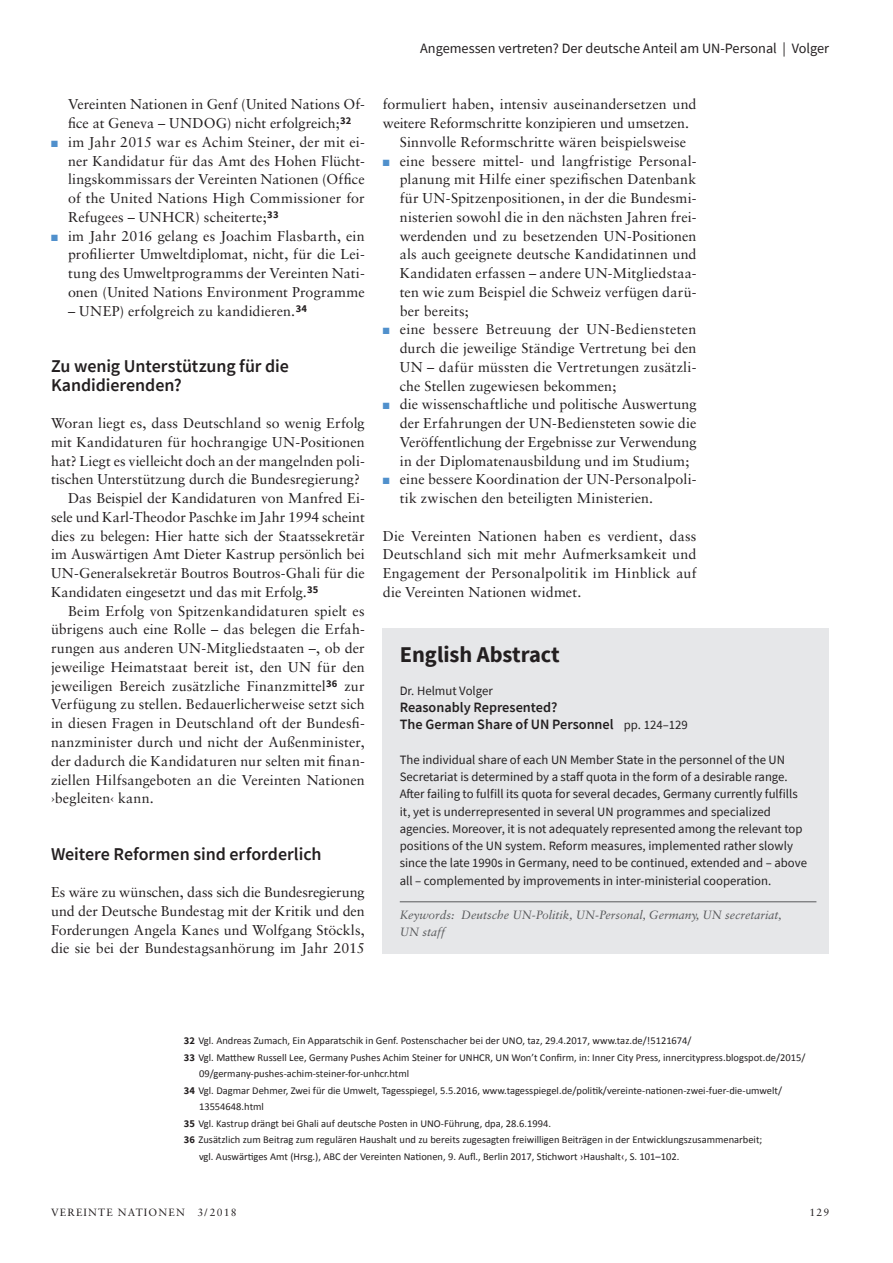
<style>
.page{position:relative;width:893px;height:1263px;background:#fff}
.page>*{position:absolute;margin:0;border:0;box-sizing:border-box;transform-origin:0 0}
.t1{font:700 22.5px "Source Sans Pro";color:#231f20}
.t2{font:600 18px/18.8px "Source Sans Pro";letter-spacing:-.005em;color:#231f20}
.t3{font:14.25px/18.8px "Sabon LT Std";letter-spacing:.01em;color:#231f20;text-align:justify}
.t4{font:600 14.25px/17.2px "Source Sans Pro";color:#231f20}
.t5{font:14.25px "Source Sans Pro";color:#231f20}
.t6{font:12.75px/17.2px "Source Sans Pro";color:#231f20}
.t7{font:italic 12px/17.2px "Sabon LT Std";color:#57585a}
.t8{font:10.5px "Calibri";color:#231f20}
.t9{font:10.5px "Sabon LT Std";letter-spacing:.11em;color:#231f20}
.s1{color:#5090cc}
.s2{font-weight:400;font-size:12.75px}
.s3{font-family:"Source Sans Pro";font-weight:700}
</style>
<div class="page">
<div style="left:383px;top:628px;width:446px;height:325px;background:#e6e7e9"></div>
<hr style="left:400px;top:901px;width:416px;height:1px;background:#57585a">
<p class="t3" style="left:68px;top:95px;width:298px">Vereinten Nationen in Genf (United Nations Of&shy;fice at Geneva – UNDOG) nicht erfolgreich;<sup>32</sup></p>
<p class="t3" style="left:68px;top:132px;width:298px;text-indent:-17px"><span class="s1">■</span> im Jahr 2015 war es Achim Steiner, der mit ei&shy;ner Kandidatur für das Amt des Hohen Flücht&shy;lingskommissars der Vereinten Nationen (Office of the United Nations High Commissioner for Refugees – UNHCR) scheiterte;<sup>33</sup></p>
<p class="t3" style="left:68px;top:226px;width:298px;text-indent:-17px"><span class="s1">■</span> im Jahr 2016 gelang es Joachim Flasbarth, ein profilierter Umweltdiplomat, nicht, für die Lei&shy;tung des Umweltprogramms der Vereinten Nati&shy;onen (United Nations Environment Programme</p>
<p class="t3" style="left:68px;top:301px;width:241px">– UNEP) erfolgreich zu kandidieren.<sup>34</sup></p>
<p class="t2" style="left:51px;top:356px;width:239px">Zu wenig Unterstützung für die<br>Kandidierenden?</p>
<p class="t3" style="left:51px;top:414px;width:315px">Woran liegt es, dass Deutschland so wenig Erfolg</p>
<p class="t3" style="left:51px;top:432px;width:315px">mit Kandidaturen für hochrangige UN-Positionen</p>
<p class="t3" style="left:51px;top:451px;width:315px">hat? Liegt es vielleicht doch an der mangelnden poli-</p>
<p class="t3" style="left:51px;top:470px;width:311px">tischen Unterstützung durch die Bundesregierung?</p>
<p class="t3" style="left:68px;top:489px;width:298px">Das Beispiel der Kandidaturen von Manfred Ei-</p>
<p class="t3" style="left:51px;top:507px;width:315px">sele und Karl-Theodor Paschke im Jahr 1994 scheint</p>
<p class="t3" style="left:51px;top:526px;width:315px">dies zu belegen: Hier hatte sich der Staatssekretär</p>
<p class="t3" style="left:51px;top:545px;width:315px">im Auswärtigen Amt Dieter Kastrup persönlich bei</p>
<p class="t3" style="left:51px;top:564px;width:315px">UN-Generalsekretär Boutros Boutros-Ghali für die</p>
<p class="t3" style="left:51px;top:582px;width:269px">Kandidaten eingesetzt und das mit Erfolg.<sup>35</sup></p>
<p class="t3" style="left:68px;top:601px;width:298px">Beim Erfolg von Spitzenkandidaturen spielt es</p>
<p class="t3" style="left:51px;top:620px;width:315px">übrigens auch eine Rolle – das belegen die Erfah-</p>
<p class="t3" style="left:51px;top:639px;width:315px">rungen aus anderen UN-Mitgliedstaaten –, ob der</p>
<p class="t3" style="left:51px;top:657px;width:315px">jeweilige Heimatstaat bereit ist, den UN für den</p>
<p class="t3" style="left:51px;top:676px;width:315px">jeweiligen Bereich zusätzliche Finanzmittel<sup>36</sup> zur</p>
<p class="t3" style="left:51px;top:695px;width:315px">Verfügung zu stellen. Bedauerlicherweise setzt sich</p>
<p class="t3" style="left:51px;top:714px;width:315px">in diesen Fragen in Deutschland oft der Bundesfi-</p>
<p class="t3" style="left:51px;top:732px;width:315px">nanzminister durch und nicht der Außenminister,</p>
<p class="t3" style="left:51px;top:751px;width:315px">der dadurch die Kandidaturen nur selten mit finan-</p>
<p class="t3" style="left:51px;top:770px;width:315px">ziellen Hilfsangeboten an die Vereinten Nationen</p>
<p class="t3" style="left:51px;top:789px;width:104px">›begleiten‹ kann.</p>
<p class="t2" style="left:51px;top:844px;width:272px">Weitere Reformen sind erforderlich</p>
<p class="t3" style="left:51px;top:882px;width:315px">Es wäre zu wünschen, dass sich die Bundesregierung und der Deutsche Bundestag mit der Kritik und den Forderungen Angela Kanes und Wolfgang Stöckls, die sie bei der Bundestagsanhörung im Jahr 2015</p>
<p class="t5" style="left:420px;top:39px;width:410px">Angemessen vertreten? Der deutsche Anteil am UN-Personal | Volger</p>
<p class="t3" style="left:383px;top:95px;width:315px;text-align:center">formuliert haben, intensiv auseinandersetzen und weitere Reformschritte konzipieren und umsetzen.<br>Sinnvolle Reformschritte wären beispielsweise</p>
<p class="t3" style="left:400px;top:151px;width:298px;text-indent:-17px"><span class="s1">■</span> eine bessere mittel- und langfristige Personal&shy;planung mit Hilfe einer spezifischen Datenbank für UN-Spitzenpositionen, in der die Bundesmi&shy;nisterien sowohl die in den nächsten Jahren frei&shy;werdenden und zu besetzenden UN-Positionen als auch geeignete deutsche Kandidatinnen und Kandidaten erfassen – andere UN-Mitgliedstaa&shy;ten wie zum Beispiel die Schweiz verfügen darü&shy;ber bereits;</p>
<p class="t3" style="left:400px;top:320px;width:298px;text-indent:-17px"><span class="s1">■</span> eine bessere Betreuung der UN-Bediensteten durch die jeweilige Ständige Vertretung bei den UN – dafür müssten die Vertretungen zusätzli&shy;che Stellen zugewiesen bekommen;</p>
<p class="t3" style="left:400px;top:395px;width:298px;text-indent:-17px"><span class="s1">■</span> die wissenschaftliche und politische Auswertung der Erfahrungen der UN-Bediensteten sowie die Veröffentlichung der Ergebnisse zur Verwendung in der Diplomatenausbildung und im Studium;</p>
<p class="t3" style="left:400px;top:470px;width:298px;text-indent:-17px"><span class="s1">■</span> eine bessere Koordination der UN-Personalpoli&shy;tik zwischen den beteiligten Ministerien.</p>
<p class="t3" style="left:383px;top:526px;width:315px">Die Vereinten Nationen haben es verdient, dass Deutschland sich mit mehr Aufmerksamkeit und Engagement der Personalpolitik im Hinblick auf die Vereinten Nationen widmet.</p>
<h1 class="t1" style="left:400px;top:639px;width:162px">English Abstract</h1>
<p class="t6" style="left:400px;top:682px;width:95px">Dr. Helmut Volger</p>
<p class="t4" style="left:400px;top:698px;width:290px">Reasonably Represented?<br>The German Share of UN Personnel <span class="s2">pp. 124–129</span></p>
<p class="t6" style="left:400px;top:751px;width:409px">The individual share of each UN Member State in the personnel of the UN Secretariat is determined by a staff quota in the form of a desirable range.<br>After failing to fulfill its quota for several decades, Germany currently fulfills it, yet is underrepresented in several UN programmes and specialized agencies. Moreover, it is not adequately represented among the relevant top positions of the UN system. Reform measures, implemented rather slowly since the late 1990s in Germany, need to be continued, extended and – above all – complemented by improvements in inter-ministerial cooperation.</p>
<p class="t7" style="left:400px;top:906px;width:384px">Keywords: Deutsche UN-Politik, UN-Personal, Germany, UN secretariat,<br>UN staff</p>
<p class="t8" style="left:184px;top:1034px;width:509px"><span class="s3">32</span> Vgl. Andreas Zumach, Ein Apparatschik in Genf. Postenschacher bei der UNO, taz, 29.4.2017, www.taz.de/!5121674/</p>
<p class="t8" style="left:184px;top:1050px;width:623px"><span class="s3">33</span> Vgl. Matthew Russell Lee, Germany Pushes Achim Steiner for UNHCR, UN Won’t Confirm, in: Inner City Press, innercitypress.blogspot.de/2015/</p>
<p class="t8" style="left:199px;top:1067px;width:212px">09/germany-pushes-achim-steiner-for-unhcr.html</p>
<p class="t8" style="left:184px;top:1083px;width:600px"><span class="s3">34</span> Vgl. Dagmar Dehmer, Zwei für die Umwelt, Tagesspiegel, 5.5.2016, www.tagesspiegel.de/politik/vereinte-nationen-zwei-fuer-die-umwelt/</p>
<p class="t8" style="left:199px;top:1100px;width:66px">13554648.html</p>
<p class="t8" style="left:184px;top:1116px;width:369px"><span class="s3">35</span> Vgl. Kastrup drängt bei Ghali auf deutsche Posten in UNO-Führung, dpa, 28.6.1994.</p>
<p class="t8" style="left:184px;top:1133px;width:580px"><span class="s3">36</span> Zusätzlich zum Beitrag zum regulären Haushalt und zu bereits zugesagten freiwilligen Beiträgen in der Entwicklungszusammenarbeit;</p>
<p class="t8" style="left:199px;top:1149px;width:482px">vgl. Auswärtiges Amt (Hrsg.), ABC der Vereinten Nationen, 9. Aufl., Berlin 2017, Stichwort ›Haushalt‹, S. 101–102.</p>
<p class="t9" style="left:51px;top:1206px;width:187px">Vereinte Nationen 3/2018</p>
<p class="t9" style="left:809px;top:1206px;width:21px">129</p>
</div>
